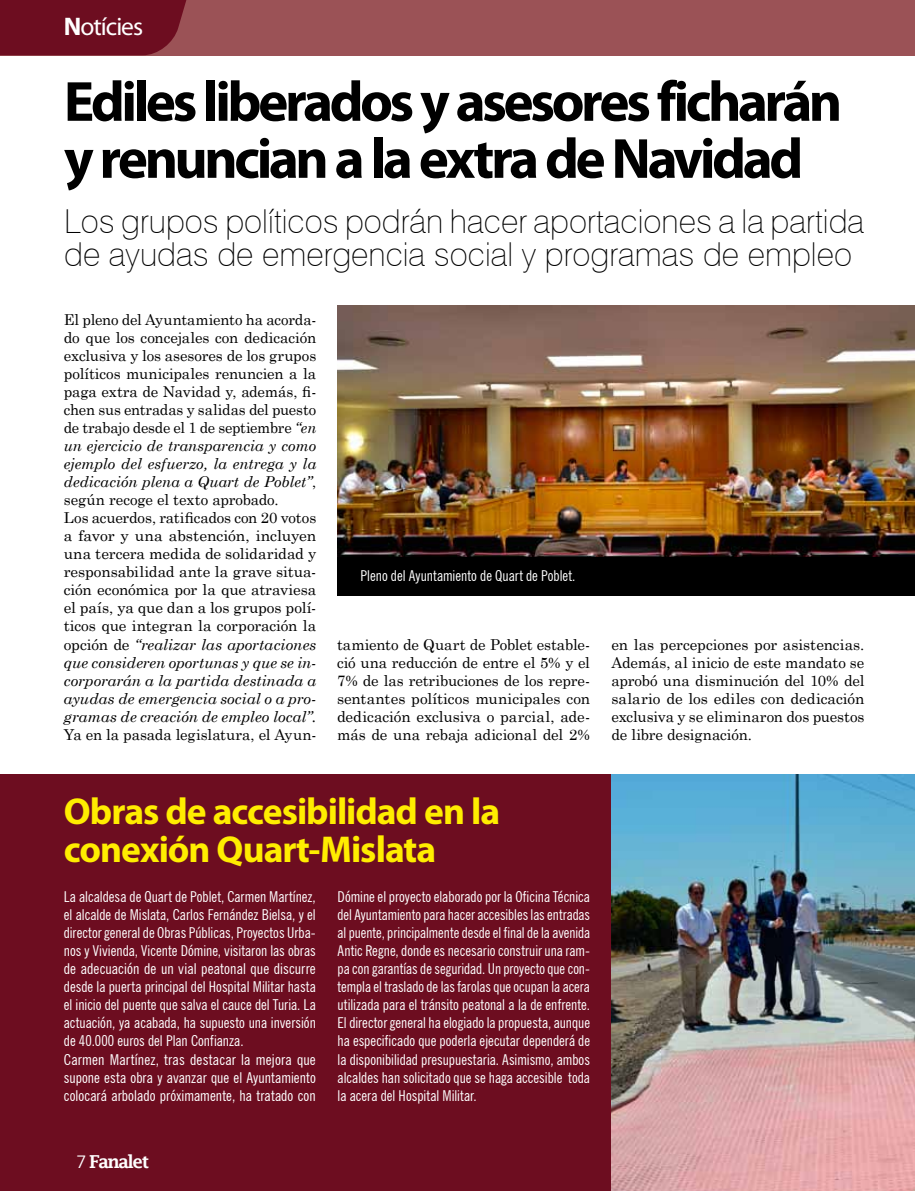
<style>
.page{position:relative;width:915px;height:1191px;background:#fff}
.page>*{position:absolute;margin:0;border:0;box-sizing:border-box;transform-origin:0 0}
.t1{font:700 57px/57px "Myriad Pro";letter-spacing:-.06em;color:#000}
.t2{font:700 37.5px/37.5px "Myriad Pro";letter-spacing:-.03em;color:#ffed00}
.t3{font:100 33px/33px "Swiss 721 BT";color:#000}
.t4{font:25.5px "Myriad Pro";letter-spacing:-.04em;color:#fff}
.t5{font:600 17.85px "Lucida Fax";letter-spacing:-.08em;color:#fff}
.t6{font:15px/18px "Century Schoolbook";letter-spacing:-.005em;color:#000;text-align:justify}
.t7{font:condensed 15px/18px "News Gothic BT";color:#fff}
.s1{font-weight:700}
.s2{font-style:italic}
.s3{font-family:"News Gothic BT";font-weight:400;font-size:17.4px}
</style>
<div class="page">
<div style="left:0;top:775px;width:914px;height:416px;background:#6d0d20"></div>
<div style="left:0;top:0;width:914px;height:55px;background:#9b5256"></div>
<div style="left:0;top:0;width:187px;height:55px;background:#6d0d20"></div>
<img style="left:337px;top:306px;width:577px;height:251px">
<div style="left:337px;top:557px;width:577px;height:38px;background:#000"></div>
<img style="left:611px;top:775px;width:303px;height:416px">
<h3 class="t4" style="left:64px;top:10px;width:81px"><span class="s1">N</span>otícies</h3>
<h1 class="t1" style="left:64px;top:71px;width:779px">Ediles liberados y asesores ficharán y renuncian a la extra de Navidad</h1>
<h3 class="t3" style="left:64px;top:205px;width:801px">Los grupos políticos podrán hacer aportaciones a la partida de ayudas de emergencia social y programas de empleo</h3>
<p class="t6" style="left:64px;top:309px;width:254px;text-align:left">El pleno del Ayuntamiento ha acorda&shy;do que los concejales con dedicación exclusiva y los asesores de los grupos políticos municipales renuncien a la paga extra de Navidad y, además, fi&shy;chen sus entradas y salidas del puesto de trabajo desde el 1 de septiembre <span class="s2">“en un ejercicio de transparencia y como ejemplo del esfuerzo, la entrega y la dedicación plena a Quart de Poblet”</span>, según recoge el texto aprobado.<br>Los acuerdos, ratificados con 20 votos a favor y una abstención, incluyen una tercera medida de solidaridad y responsabilidad ante la grave situa&shy;ción económica por la que atraviesa el país, ya que dan a los grupos polí&shy;ticos que integran la corporación la opción de <span class="s2">“realizar las aportaciones que consideren oportunas y que se in&shy;corporarán a la partida destinada a ayudas de emergencia social o a pro&shy;gramas de creación de empleo local”.</span></p>
<p class="t6" style="left:64px;top:724px;width:254px">Ya en la pasada legislatura, el Ayun-</p>
<p class="t7" style="left:360px;top:566px;width:216px">Pleno del Ayuntamiento de Quart de Poblet.</p>
<p class="t6" style="left:337px;top:634px;width:254px">tamiento de Quart de Poblet estable&shy;ció una reducción de entre el 5% y el 7% de las retribuciones de los repre&shy;sentantes políticos municipales con dedicación exclusiva o parcial, ade&shy;más de una rebaja adicional del 2%</p>
<p class="t6" style="left:611px;top:634px;width:254px">en las percepciones por asistencias.<br>Además, al inicio de este mandato se aprobó una disminución del 10% del salario de los ediles con dedicación exclusiva y se eliminaron dos puestos de libre designación.</p>
<h2 class="t2" style="left:64px;top:791px;width:438px">Obras de accesibilidad en la conexión Quart-Mislata</h2>
<p class="t7" style="left:64px;top:887px;width:253px">La alcaldesa de Quart de Poblet, Carmen Martínez, el alcalde de Mislata, Carlos Fernández Bielsa, y el director general de Obras Públicas, Proyectos Urba&shy;nos y Vivienda, Vicente Dómine, visitaron las obras de adecuación de un vial peatonal que discurre desde la puerta principal del Hospital Militar hasta el inicio del puente que salva el cauce del Turia. La actuación, ya acabada, ha supuesto una inversión de 40.000 euros del Plan Confianza.<br>Carmen Martínez, tras destacar la mejora que supone esta obra y avanzar que el Ayuntamiento colocará arbolado próximamente, ha tratado con</p>
<p class="t7" style="left:337px;top:887px;width:254px;text-align:justify">Dómine el proyecto elaborado por la Oficina Técnica del Ayuntamiento para hacer accesibles las entradas al puente, principalmente desde el final de la avenida Antic Regne, donde es necesario construir una ram&shy;pa con garantías de seguridad. Un proyecto que con&shy;templa el traslado de las farolas que ocupan la acera utilizada para el tránsito peatonal a la de enfrente.<br>El director general ha elogiado la propuesta, aunque ha especificado que poderla ejecutar dependerá de la disponibilidad presupuestaria. Asimismo, ambos alcaldes han solicitado que se haga accesible toda la acera del Hospital Militar.</p>
<p class="t5" style="left:76px;top:1151px;width:75px"><span class="s3">7</span> Fanalet</p>
</div>
